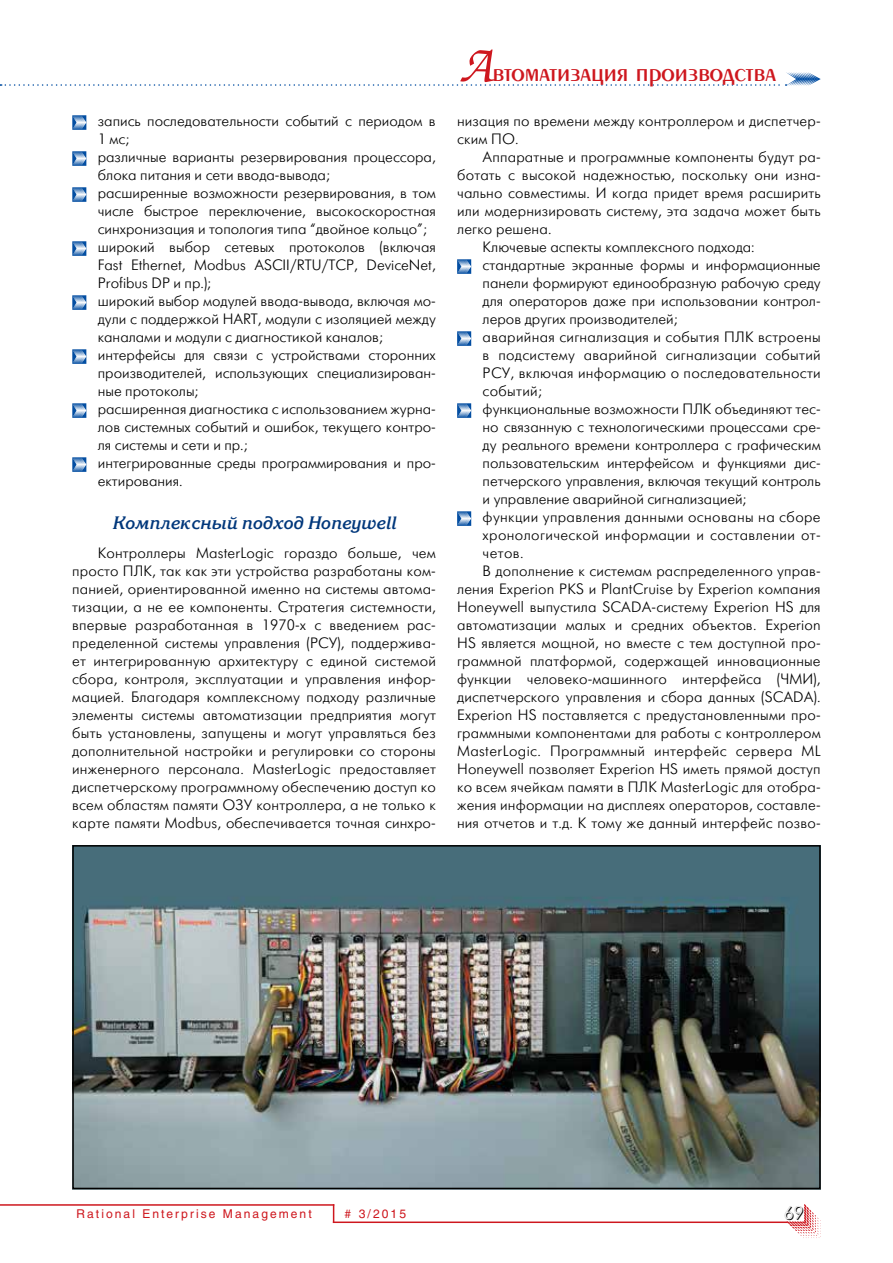
<style>
.page{position:relative;width:893px;height:1263px;background:#fff}
.page>*{position:absolute;margin:0;border:0;box-sizing:border-box;transform-origin:0 0}
.t1{font:27px "Penta Demi";color:#ce171e}
.t2{font:italic 700 18px "Korinna C";color:#00377b}
.t3{font:18px "Futuris Shadow C";color:#000}
.t4{font:15px/18px "Futuris Light C";color:#000}
.t5{font:15px "Futuris Light C";letter-spacing:.02em;color:#000}
.t6{font:15px "Futuris Light C";letter-spacing:.025em;color:#000}
.t7{font:12px "Helios";letter-spacing:.17em;color:#ce171e}
.s1{font-family:"Zapf Chancery C";font-size:54px}
</style>
<div class="page">
<svg style="left:787px;top:1204px;width:34px;height:34px"></svg>
<hr style="left:0;top:1204px;width:334px;height:2px;background:#ce171e">
<svg style="left:333px;top:1206px;width:1px;height:15px"></svg>
<hr style="left:333px;top:1221px;width:455px;height:2px;background:#ce171e">
<svg style="left:0;top:72px;width:821px;height:14px"></svg>
<svg style="left:72px;top:115px;width:14px;height:15px"></svg>
<svg style="left:72px;top:151px;width:14px;height:15px"></svg>
<svg style="left:72px;top:187px;width:14px;height:15px"></svg>
<svg style="left:72px;top:241px;width:14px;height:15px"></svg>
<svg style="left:72px;top:295px;width:14px;height:15px"></svg>
<svg style="left:72px;top:349px;width:14px;height:15px"></svg>
<svg style="left:72px;top:403px;width:14px;height:15px"></svg>
<svg style="left:72px;top:457px;width:14px;height:15px"></svg>
<svg style="left:457px;top:259px;width:14px;height:15px"></svg>
<svg style="left:457px;top:331px;width:14px;height:15px"></svg>
<svg style="left:457px;top:403px;width:14px;height:15px"></svg>
<svg style="left:457px;top:511px;width:14px;height:15px"></svg>
<img style="left:75px;top:848px;width:743px;height:338px">
<div style="left:72px;top:845px;width:749px;height:344px;border:2px solid #000"></div>
<p class="t4" style="left:98px;top:112px;width:340px">запись последовательности событий с периодом в 1 мс;<br>различные варианты резервирования процессора, блока питания и сети ввода-вывода;<br>расширенные возможности резервирования, в том числе быстрое переключение, высокоскоростная синхронизация и топология типа “двойное кольцо”; широкий выбор сетевых протоколов (включая Fast Ethernet, Modbus ASCII/RTU/TCP, DeviceNet, Profibus DP и пр.);<br>широкий выбор модулей ввода-вывода, включая мо&shy;дули с поддержкой HART, модули с изоляцией между каналами и модули с диагностикой каналов; интерфейсы для связи с устройствами сторонних производителей, использующих специализирован&shy;ные протоколы;<br>расширенная диагностика с использованием журна&shy;лов системных событий и ошибок, текущего контро&shy;ля системы и сети и пр.;<br>интегрированные среды программирования и про&shy;ектирования.</p>
<p class="t2" style="left:112px;top:513px;width:285px">Комплексный подход Honeywell</p>
<p class="t4" style="left:72px;top:544px;width:365px;text-align:justify;text-indent:26px">Контроллеры MasterLogic гораздо больше, чем просто ПЛК, так как эти устройства разработаны ком&shy;панией, ориентированной именно на системы автома&shy;тизации, а не ее компоненты. Стратегия системности, впервые разработанная в 1970-х с введением рас&shy;пределенной системы управления (РCУ), поддержива&shy;ет интегрированную архитектуру с единой системой сбора, контроля, эксплуатации и управления инфор&shy;мацией. Благодаря комплексному подходу различные элементы системы автоматизации предприятия могут быть установлены, запущены и могут управляться без дополнительной настройки и регулировки со стороны инженерного персонала. MasterLogic предоставляет диспетчерскому программному обеспечению доступ ко всем областям памяти ОЗУ контроллера, а не только к карте памяти Modbus, обеспечивается точная синхро-</p>
<h1 class="t1" style="left:459px;top:59px;width:319px"><span class="s1">А</span>втоматизация производства</h1>
<p class="t4" style="left:457px;top:112px;width:365px">низация по времени между контроллером и диспетчер&shy;ским ПО.</p>
<p class="t4" style="left:483px;top:148px;width:340px">Аппаратные и программные компоненты будут ра-</p>
<p class="t4" style="left:457px;top:166px;width:365px">ботать с высокой надежностью, поскольку они изна-</p>
<p class="t4" style="left:457px;top:184px;width:365px">чально совместимы. И когда придет время расширить</p>
<p class="t4" style="left:457px;top:202px;width:365px">или модернизировать систему, эта задача может быть</p>
<p class="t4" style="left:457px;top:220px;width:96px">легко решена.</p>
<p class="t4" style="left:483px;top:238px;width:274px">Ключевые аспекты комплексного подхода:</p>
<p class="t4" style="left:483px;top:256px;width:340px">стандартные экранные формы и информационные</p>
<p class="t4" style="left:483px;top:274px;width:340px">панели формируют единообразную рабочую среду</p>
<p class="t4" style="left:483px;top:292px;width:340px">для операторов даже при использовании контрол-</p>
<p class="t4" style="left:483px;top:310px;width:196px">леров других производителей;</p>
<p class="t5" style="left:483px;top:329px;width:340px">аварийная сигнализация и события ПЛК встроены</p>
<p class="t5" style="left:483px;top:347px;width:340px">в подсистему аварийной сигнализации событий</p>
<p class="t5" style="left:483px;top:365px;width:340px">РСУ, включая информацию о последовательности</p>
<p class="t5" style="left:483px;top:383px;width:61px">событий;</p>
<p class="t4" style="left:483px;top:400px;width:340px">функциональные возможности ПЛК объединяют тес-</p>
<p class="t4" style="left:483px;top:418px;width:340px">но связанную с технологическими процессами сре-</p>
<p class="t4" style="left:483px;top:436px;width:340px">ду реального времени контроллера с графическим</p>
<p class="t4" style="left:483px;top:454px;width:340px">пользовательским интерфейсом и функциями дис-</p>
<p class="t4" style="left:483px;top:472px;width:340px">петчерского управления, включая текущий контроль</p>
<p class="t4" style="left:483px;top:490px;width:265px">и управление аварийной сигнализацией;</p>
<p class="t6" style="left:483px;top:509px;width:340px">функции управления данными основаны на сборе</p>
<p class="t6" style="left:483px;top:527px;width:340px">хронологической информации и составлении от-</p>
<p class="t4" style="left:483px;top:544px;width:43px">четов.</p>
<p class="t4" style="left:483px;top:562px;width:340px">В дополнение к системам распределенного управ-</p>
<p class="t4" style="left:457px;top:580px;width:365px">ления Experion PKS и PlantCruise by Experion компания</p>
<p class="t4" style="left:457px;top:598px;width:365px">Honeywell выпустила SCADA-систему Experion HS для</p>
<p class="t4" style="left:457px;top:616px;width:365px">автоматизации малых и средних объектов. Experion</p>
<p class="t4" style="left:457px;top:634px;width:365px">HS является мощной, но вместе с тем доступной про-</p>
<p class="t4" style="left:457px;top:652px;width:365px">граммной платформой, содержащей инновационные</p>
<p class="t4" style="left:457px;top:670px;width:365px">функции человеко-машинного интерфейса (ЧМИ),</p>
<p class="t4" style="left:457px;top:688px;width:365px">диспетчерского управления и сбора данных (SCADA).</p>
<p class="t4" style="left:457px;top:706px;width:365px">Experion HS поставляется с предустановленными про-</p>
<p class="t4" style="left:457px;top:724px;width:365px">граммными компонентами для работы с контроллером</p>
<p class="t6" style="left:457px;top:743px;width:365px">MasterLogic. Программный интерфейс сервера ML</p>
<p class="t4" style="left:457px;top:760px;width:365px">Honeywell позволяет Experion HS иметь прямой доступ</p>
<p class="t4" style="left:457px;top:778px;width:365px">ко всем ячейкам памяти в ПЛК MasterLogic для отобра-</p>
<p class="t4" style="left:457px;top:796px;width:365px">жения информации на дисплеях операторов, составле-</p>
<p class="t4" style="left:457px;top:814px;width:365px">ния отчетов и т.д. К тому же данный интерфейс позво-</p>
<p class="t7" style="left:77px;top:1207px;width:237px">Rational Enterprise Management</p>
<p class="t7" style="left:345px;top:1207px;width:63px"># 3/2015</p>
<p class="t3" style="left:784px;top:1204px;width:21px">69</p>
</div>
